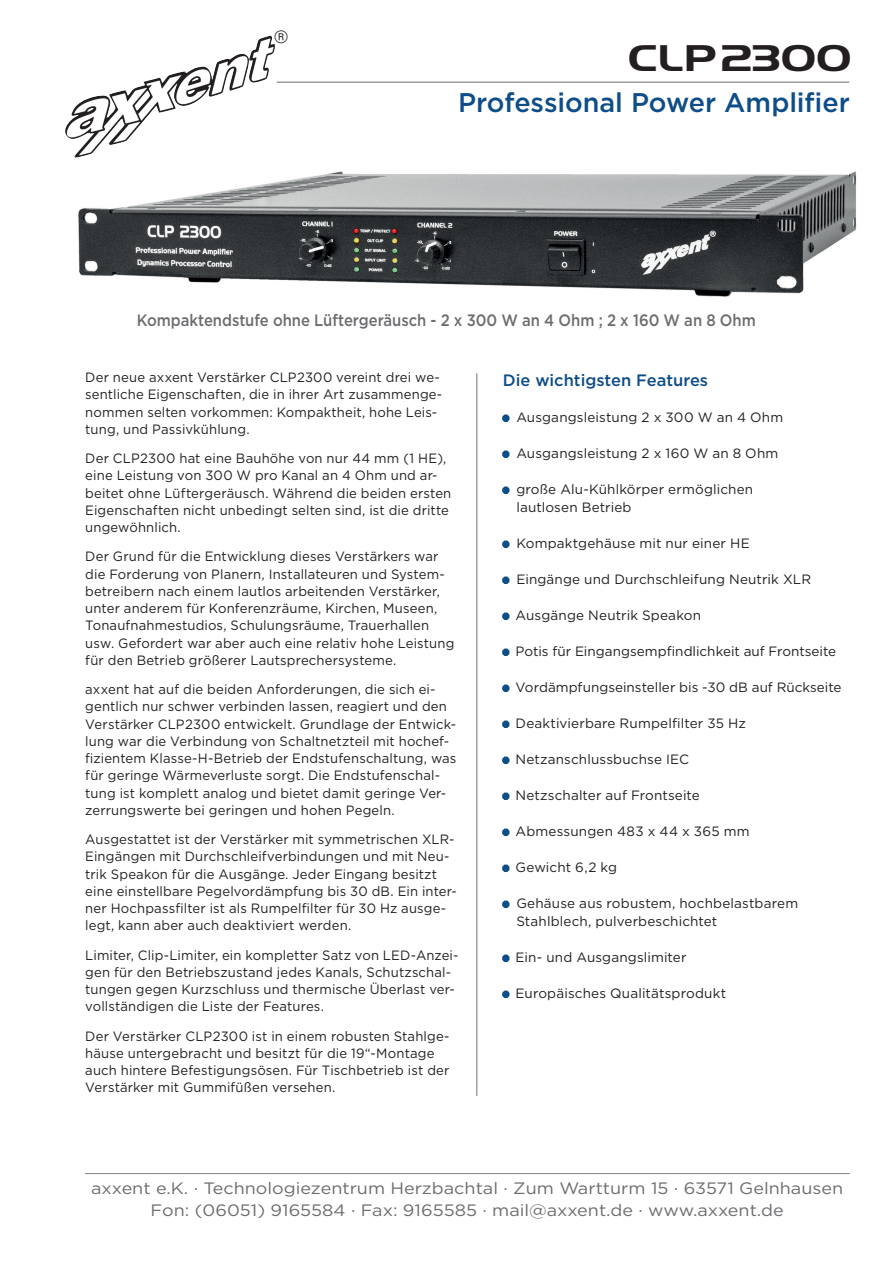
<style>
.page{position:relative;width:893px;height:1263px;background:#fff}
.page>*{position:absolute;margin:0;border:0;box-sizing:border-box;transform-origin:0 0}
.t1{font:36px "Handel Gothic BT";letter-spacing:.01em;color:#231f20;scale:1.25 1}
.t2{font:500 27px "Gotham";letter-spacing:-.005em;color:#0e4d88}
.t3{font:17.1px "Univers";color:#231f20}
.t4{font:16.5px/22.5px "Gotham";color:#6c6d70;text-align:center;scale:1.09 1}
.t5{font:500 16.5px "Gotham";letter-spacing:-.005em;color:#6c6d70;scale:.9 1}
.t6{font:500 16.5px "Gotham";color:#0e4d88}
.t7{font:13.5px/17.2px "Gotham";letter-spacing:.01em;color:#231f20}
.s1{font-family:"Myriad Pro";font-weight:700;font-stretch:condensed;font-size:21px;color:#0e4d88}
</style>
<div class="page">
<hr style="left:476px;top:373px;width:1px;height:723px;background:#808285">
<img style="left:78px;top:171px;width:779px;height:126px">
<hr style="left:85px;top:1173px;width:765px;height:1px;background:#808285">
<hr style="left:277px;top:82px;width:572px;height:1px;background:#6c6d70">
<img style="left:65px;top:40px;width:194px;height:118px">
<div style="left:502px;top:414px;width:8px;height:8px;border:3px solid #0e4d88;border-radius:50%"></div>
<div style="left:502px;top:450px;width:8px;height:8px;border:3px solid #0e4d88;border-radius:50%"></div>
<div style="left:502px;top:486px;width:8px;height:8px;border:3px solid #0e4d88;border-radius:50%"></div>
<div style="left:502px;top:540px;width:8px;height:8px;border:3px solid #0e4d88;border-radius:50%"></div>
<div style="left:502px;top:576px;width:8px;height:8px;border:3px solid #0e4d88;border-radius:50%"></div>
<div style="left:502px;top:612px;width:8px;height:8px;border:3px solid #0e4d88;border-radius:50%"></div>
<div style="left:502px;top:648px;width:8px;height:8px;border:3px solid #0e4d88;border-radius:50%"></div>
<div style="left:502px;top:684px;width:8px;height:8px;border:3px solid #0e4d88;border-radius:50%"></div>
<div style="left:502px;top:720px;width:8px;height:8px;border:3px solid #0e4d88;border-radius:50%"></div>
<div style="left:502px;top:756px;width:8px;height:8px;border:3px solid #0e4d88;border-radius:50%"></div>
<div style="left:502px;top:792px;width:8px;height:8px;border:3px solid #0e4d88;border-radius:50%"></div>
<div style="left:502px;top:828px;width:8px;height:8px;border:3px solid #0e4d88;border-radius:50%"></div>
<div style="left:502px;top:864px;width:8px;height:8px;border:3px solid #0e4d88;border-radius:50%"></div>
<div style="left:502px;top:900px;width:8px;height:8px;border:3px solid #0e4d88;border-radius:50%"></div>
<div style="left:502px;top:954px;width:8px;height:8px;border:3px solid #0e4d88;border-radius:50%"></div>
<div style="left:502px;top:990px;width:8px;height:8px;border:3px solid #0e4d88;border-radius:50%"></div>
<p class="t3" style="left:274px;top:26px;width:15px">®</p>
<h1 class="t1" style="left:628px;top:36px;width:180px">CLP2300</h1>
<h2 class="t2" style="left:458px;top:85px;width:393px">Professional Power Amplifier</h2>
<p class="t5" style="left:137px;top:309px;width:689px">Kompaktendstufe ohne Lüftergeräusch - 2 x 300 W an 4 Ohm ; 2 x 160 W an 8 Ohm</p>
<p class="t7" style="left:85px;top:368px;width:358px">Der neue axxent Verstärker CLP2300 vereint drei we&shy;sentliche Eigenschaften, die in ihrer Art zusammenge&shy;nommen selten vorkommen: Kompaktheit, hohe Leis&shy;tung, und Passivkühlung.</p>
<p class="t7" style="left:85px;top:449px;width:368px">Der CLP2300 hat eine Bauhöhe von nur 44 mm (1 HE), eine Leistung von 300 W pro Kanal an 4 Ohm und ar&shy;beitet ohne Lüftergeräusch. Während die beiden ersten Eigenschaften nicht unbedingt selten sind, ist die dritte ungewöhnlich.</p>
<p class="t7" style="left:85px;top:548px;width:371px">Der Grund für die Entwicklung dieses Verstärkers war die Forderung von Planern, Installateuren und System&shy;betreibern nach einem lautlos arbeitenden Verstärker, unter anderem für Konferenzräume, Kirchen, Museen, Tonaufnahmestudios, Schulungsräume, Trauerhallen usw. Gefordert war aber auch eine relativ hohe Leistung für den Betrieb größerer Lautsprechersysteme.</p>
<p class="t7" style="left:85px;top:680px;width:373px">axxent hat auf die beiden Anforderungen, die sich ei&shy;gentlich nur schwer verbinden lassen, reagiert und den Verstärker CLP2300 entwickelt. Grundlage der Entwick&shy;lung war die Verbindung von Schaltnetzteil mit hochef&shy;fizientem Klasse-H-Betrieb der Endstufenschaltung, was für geringe Wärmeverluste sorgt. Die Endstufenschal&shy;tung ist komplett analog und bietet damit geringe Ver&shy;zerrungswerte bei geringen und hohen Pegeln.</p>
<p class="t7" style="left:85px;top:830px;width:373px">Ausgestattet ist der Verstärker mit symmetrischen XLR-Eingängen mit Durchschleifverbindungen und mit Neu&shy;trik Speakon für die Ausgänge. Jeder Eingang besitzt eine einstellbare Pegelvordämpfung bis 30 dB. Ein inter&shy;ner Hochpassfilter ist als Rumpelfilter für 30 Hz ausge&shy;legt, kann aber auch deaktiviert werden.</p>
<p class="t7" style="left:85px;top:946px;width:375px">Limiter, Clip-Limiter, ein kompletter Satz von LED-Anzei&shy;gen für den Betriebszustand jedes Kanals, Schutzschal&shy;tungen gegen Kurzschluss und thermische Überlast ver&shy;vollständigen die Liste der Features.</p>
<p class="t7" style="left:85px;top:1027px;width:366px">Der Verstärker CLP2300 ist in einem robusten Stahlge&shy;häuse untergebracht und besitzt für die 19“-Montage auch hintere Befestigungsösen. Für Tischbetrieb ist der Verstärker mit Gummifüßen versehen.</p>
<p class="t6" style="left:503px;top:370px;width:207px">Die wichtigsten Features</p>
<p class="t7" style="left:503px;top:409px;width:282px"><span class="s1">•</span> Ausgangsleistung 2 x 300 W an 4 Ohm</p>
<p class="t7" style="left:503px;top:445px;width:277px"><span class="s1">•</span> Ausgangsleistung 2 x 160 W an 8 Ohm</p>
<p class="t7" style="left:516px;top:480px;width:238px;line-height:18px;text-indent:-14px"><span class="s1">•</span> große Alu-Kühlkörper ermöglichen lautlosen Betrieb</p>
<p class="t7" style="left:503px;top:535px;width:248px"><span class="s1">•</span> Kompaktgehäuse mit nur einer HE</p>
<p class="t7" style="left:503px;top:571px;width:310px"><span class="s1">•</span> Eingänge und Durchschleifung Neutrik XLR</p>
<p class="t7" style="left:503px;top:607px;width:200px"><span class="s1">•</span> Ausgänge Neutrik Speakon</p>
<p class="t7" style="left:503px;top:643px;width:335px"><span class="s1">•</span> Potis für Eingangsempfindlichkeit auf Frontseite</p>
<p class="t7" style="left:503px;top:679px;width:340px"><span class="s1">•</span> Vordämpfungseinsteller bis -30 dB auf Rückseite</p>
<p class="t7" style="left:503px;top:715px;width:245px"><span class="s1">•</span> Deaktivierbare Rumpelfilter 35 Hz</p>
<p class="t7" style="left:503px;top:751px;width:188px"><span class="s1">•</span> Netzanschlussbuchse IEC</p>
<p class="t7" style="left:503px;top:787px;width:199px"><span class="s1">•</span> Netzschalter auf Frontseite</p>
<p class="t7" style="left:503px;top:823px;width:248px"><span class="s1">•</span> Abmessungen 483 x 44 x 365 mm</p>
<p class="t7" style="left:503px;top:859px;width:116px"><span class="s1">•</span> Gewicht 6,2 kg</p>
<p class="t7" style="left:516px;top:894px;width:283px;line-height:18px;text-indent:-14px"><span class="s1">•</span> Gehäuse aus robustem, hochbelastbarem<br>Stahlblech, pulverbeschichtet</p>
<p class="t7" style="left:503px;top:949px;width:185px"><span class="s1">•</span> Ein- und Ausgangslimiter</p>
<p class="t7" style="left:503px;top:985px;width:225px"><span class="s1">•</span> Europäisches Qualitätsprodukt</p>
<p class="t4" style="left:91px;top:1176px;width:691px">axxent e.K. · Technologiezentrum Herzbachtal · Zum Wartturm 15 · 63571 Gelnhausen<br>Fon: (06051) 9165584 · Fax: 9165585 · mail@axxent.de · www.axxent.de</p>
</div>
